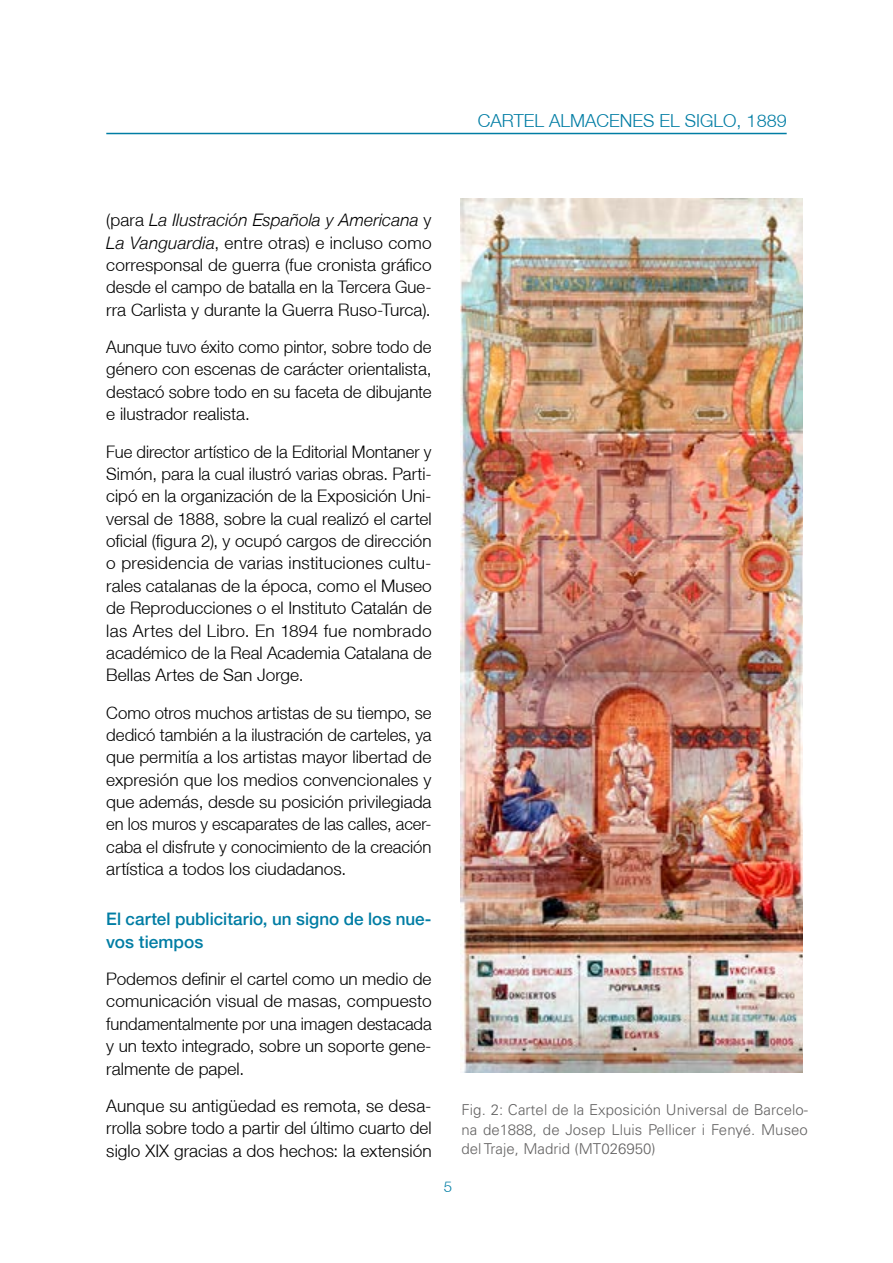
<style>
.page{position:relative;width:893px;height:1263px;background:#fff}
.page>*{position:absolute;margin:0;border:0;box-sizing:border-box;transform-origin:0 0}
.t1{font:300 18px "Helvetica Neue LT";color:#007da4}
.t2{font:300 17.25px/22.4px "Helvetica Neue LT";color:#000;text-align:justify}
.t3{font:300 17.25px/22.4px "Helvetica Neue LT";color:#000;text-align:justify;scale:.96 1}
.t4{font:500 17.25px/22.4px "Helvetica Neue LT";color:#007da4}
.t5{font:300 15px/19.5px "Univers LT Std";letter-spacing:.005em;color:#646363;text-align:justify}
.t6{font:300 15px "Helvetica Neue LT";color:#007da4}
.s1{font-style:italic}
</style>
<div class="page">
<hr style="left:106px;top:133px;width:681px;height:1px;background:#007da4">
<img style="left:460px;top:199px;width:343px;height:874px">
<p class="t1" style="left:478px;top:109px;width:310px">CARTEL ALMACENES EL SIGLO, 1889</p>
<p class="t2" style="left:106px;top:208px;width:327px">(para <span class="s1">La Ilustración Española y Americana</span> y <span class="s1">La Vanguardia</span>, entre otras) e incluso como corresponsal de guerra (fue cronista gráfico desde el campo de batalla en la Tercera Gue&shy;rra Carlista y durante la Guerra Ruso-Turca).</p>
<p class="t2" style="left:106px;top:335px;width:327px">Aunque tuvo éxito como pintor, sobre todo de género con escenas de carácter orientalista, destacó sobre todo en su faceta de dibujante e ilustrador realista.</p>
<p class="t3" style="left:106px;top:440px;width:340px">Fue director artístico de la Editorial Montaner y Simón, para la cual ilustró varias obras. Parti&shy;cipó en la organización de la Exposición Uni&shy;versal de 1888, sobre la cual realizó el cartel oficial (figura 2), y ocupó cargos de dirección o presidencia de varias instituciones cultu&shy;rales catalanas de la época, como el Museo de Reproducciones o el Instituto Catalán de las Artes del Libro. En 1894 fue nombrado académico de la Real Academia Catalana de Bellas Artes de San Jorge.</p>
<p class="t2" style="left:106px;top:701px;width:327px">Como otros muchos artistas de su tiempo, se dedicó también a la ilustración de carteles, ya que permitía a los artistas mayor libertad de expresión que los medios convencionales y que además, desde su posición privilegiada en los muros y escaparates de las calles, acer&shy;caba el disfrute y conocimiento de la creación artística a todos los ciudadanos.</p>
<p class="t4" style="left:106px;top:908px;width:327px">El cartel publicitario, un signo de los nue&shy;vos tiempos</p>
<p class="t2" style="left:106px;top:967px;width:327px">Podemos definir el cartel como un medio de comunicación visual de masas, compuesto fundamentalmente por una imagen destacada y un texto integrado, sobre un soporte gene&shy;ralmente de papel.</p>
<p class="t2" style="left:106px;top:1094px;width:327px">Aunque su antigüedad es remota, se desa&shy;rrolla sobre todo a partir del último cuarto del siglo XIX gracias a dos hechos: la extensión</p>
<p class="t5" style="left:461px;top:1100px;width:348px">Fig. 2: Cartel de la Exposición Universal de Barcelo&shy;na de1888, de Josep Lluis Pellicer i Fenyé. Museo del Traje, Madrid (MT026950)</p>
<p class="t6" style="left:444px;top:1177px;width:10px">5</p>
</div>
